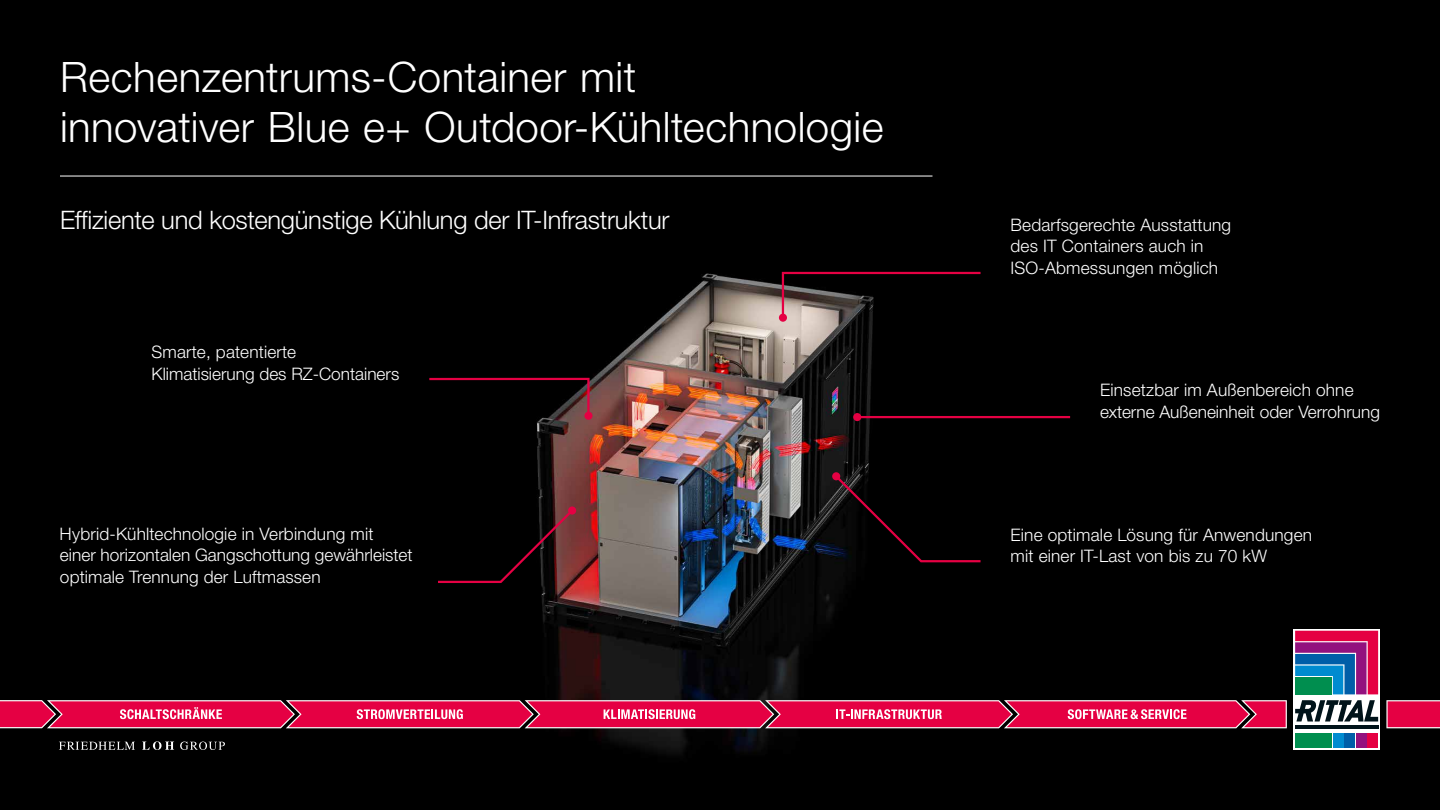
<style>
.page{position:relative;width:1440px;height:810px;background:#000}
.page>*{position:absolute;margin:0;border:0;box-sizing:border-box;transform-origin:0 0}
.t1{font:300 42px/50.2px "Neue Helvetica For Rittal";letter-spacing:.01em;color:#fff}
.t2{font:300 25.5px "Neue Helvetica For Rittal";letter-spacing:-.01em;color:#fff}
.t3{font:300 17.25px/21.8px "Neue Helvetica For Rittal";letter-spacing:.01em;color:#fff}
</style>
<div class="page">
<img style="left:490px;top:273px;width:430px;height:481px">
<svg style="left:59px;top:741px;width:166px;height:9px"></svg>
<svg style="left:1293px;top:629px;width:87px;height:121px;background:#ebeaec"></svg>
<hr style="left:1295px;top:725px;width:83px;height:3px;background:#00131a">
<svg style="left:1295px;top:700px;width:83px;height:22px;background:#717b7f"></svg>
<div style="left:1295px;top:733px;width:37px;height:15px;background:#008e4f"></div>
<div style="left:1333px;top:733px;width:10px;height:15px;background:#008bd0"></div>
<div style="left:1344px;top:733px;width:11px;height:15px;background:#005ea8"></div>
<div style="left:1356px;top:733px;width:11px;height:15px;background:#93117e"></div>
<svg style="left:1295px;top:631px;width:83px;height:63px;background:#714c85"></svg>
<div style="left:1368px;top:733px;width:10px;height:15px;background:#e50043"></div>
<svg style="left:1386px;top:700px;width:54px;height:28px;background:#e31753"></svg>
<svg style="left:0;top:700px;width:1287px;height:28px;background:#e2295f"></svg>
<svg style="left:438px;top:507px;width:137px;height:77px"></svg>
<div style="left:568px;top:506px;width:8px;height:9px;background:#e50043;border-radius:50%"></div>
<svg style="left:833px;top:473px;width:148px;height:90px"></svg>
<div style="left:832px;top:472px;width:8px;height:8px;background:#e50043;border-radius:50%"></div>
<hr style="left:857px;top:416px;width:213px;height:2px;background:#e50043">
<div style="left:853px;top:413px;width:8px;height:8px;background:#e50043;border-radius:50%"></div>
<svg style="left:781px;top:271px;width:200px;height:49px"></svg>
<div style="left:779px;top:314px;width:8px;height:8px;background:#e50043;border-radius:50%"></div>
<svg style="left:429px;top:377px;width:162px;height:41px"></svg>
<div style="left:584px;top:412px;width:9px;height:8px;background:#e50043;border-radius:50%"></div>
<hr style="left:60px;top:176px;width:872px;height:1px;background:#fff">
<h1 class="t1" style="left:60px;top:51px;width:825px">Rechenzentrums-Container mit<br>innovativer Blue e+ Outdoor-Kühltechnologie</h1>
<h2 class="t2" style="left:60px;top:204px;width:611px">Effiziente und kostengünstige Kühlung der IT-Infrastruktur</h2>
<p class="t3" style="left:152px;top:341px;width:249px">Smarte, patentierte<br>Klimatisierung des RZ-Containers</p>
<p class="t3" style="left:60px;top:522px;width:354px">Hybrid-Kühltechnologie in Verbindung mit einer horizontalen Gangschottung gewährleistet optimale Trennung der Luftmassen</p>
<p class="t3" style="left:1011px;top:214px;width:222px">Bedarfsgerechte Ausstattung des IT Containers auch in<br>ISO-Abmessungen möglich</p>
<p class="t3" style="left:1100px;top:379px;width:281px">Einsetzbar im Außenbereich ohne externe Außeneinheit oder Verrohrung</p>
<p class="t3" style="left:1011px;top:524px;width:303px">Eine optimale Lösung für Anwendungen mit einer IT-Last von bis zu 70 kW</p>
</div>
